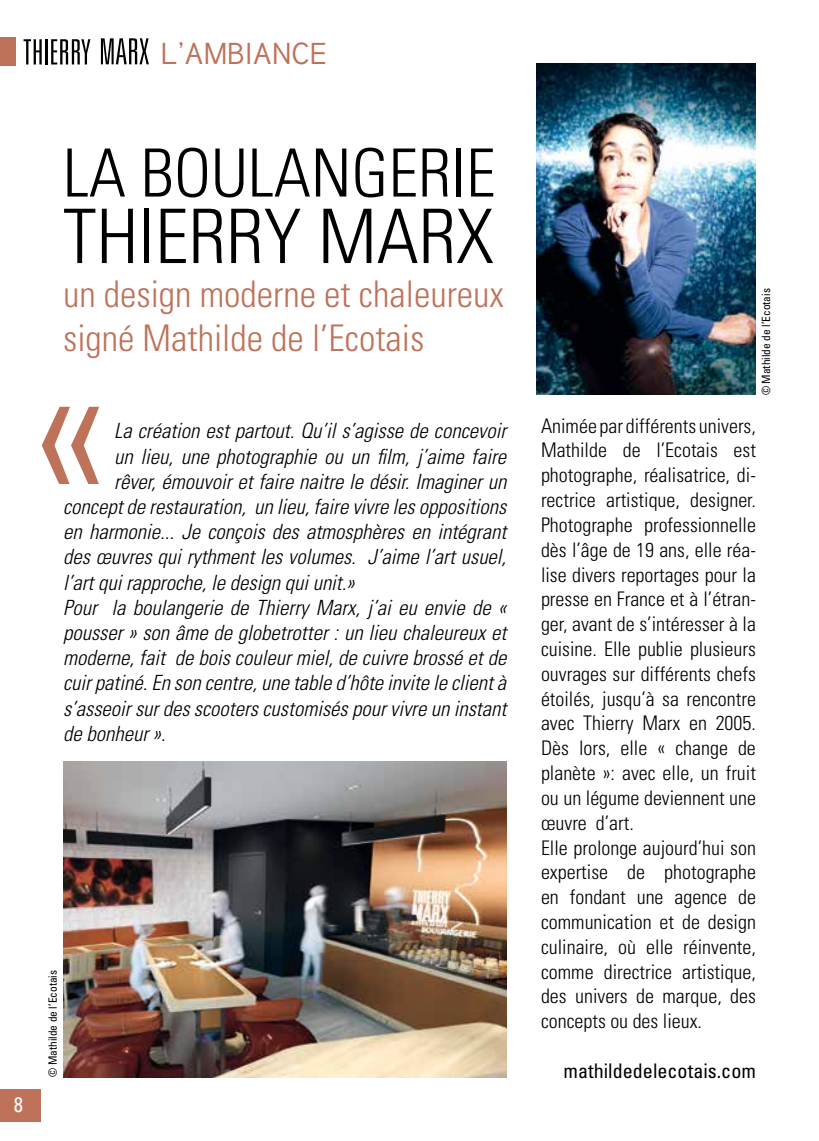
<style>
.page{position:relative;width:819px;height:1141px;background:#fff}
.page>*{position:absolute;margin:0;border:0;box-sizing:border-box;transform-origin:0 0}
.t1{font:300 condensed 75.25px "Univers";color:#000}
.t2{font:300 condensed 66.5px "Univers";color:#000}
.t3{font:300 condensed 36.75px/44.1px "Univers";color:#be725a}
.t4{font:29.75px "Tuffy";letter-spacing:.025em;color:#be725a}
.t5{font:italic 300 condensed 21px "Univers";color:#000}
.t6{font:condensed 21px "Univers";color:#fff}
.t7{font:300 condensed 20.12px/24.8px "Univers";color:#000}
.t8{font:condensed 20.12px "Univers";color:#000}
.t9{font:condensed 11.38px "Univers";color:#000}
.s1{font-style:normal}
</style>
<div class="page">
<img style="left:63px;top:762px;width:443px;height:316px">
<img style="left:536px;top:63px;width:220px;height:332px">
<svg style="left:42px;top:407px;width:57px;height:77px"></svg>
<div style="left:0;top:37px;width:15px;height:28px;background:#be725a"></div>
<svg style="left:24px;top:39px;width:18px;height:25px"></svg>
<hr style="left:45px;top:39px;width:3px;height:25px;background:#000">
<svg style="left:51px;top:39px;width:39px;height:25px"></svg>
<svg style="left:101px;top:38px;width:48px;height:26px"></svg>
<div style="left:0;top:1089px;width:40px;height:33px;background:#be725a"></div>
<h3 class="t4" style="left:161px;top:35px;width:167px">L’AMBIANCE</h3>
<h2 class="t2" style="left:63px;top:133px;width:434px">LA BOULANGERIE</h2>
<h1 class="t1" style="left:63px;top:191px;width:432px">THIERRY MARX</h1>
<h3 class="t3" style="left:63px;top:272px;width:442px">un design moderne et chaleureux signé Mathilde de l’Ecotais</h3>
<p class="t5" style="left:114px;top:418px;width:393px">La création est partout. Qu’il s’agisse de concevoir</p>
<p class="t5" style="left:114px;top:443px;width:393px">un lieu, une photographie ou un film, j’aime faire</p>
<p class="t5" style="left:114px;top:469px;width:393px">rêver, émouvoir et faire naitre le désir. Imaginer un</p>
<p class="t5" style="left:63px;top:494px;width:445px">concept de restauration, un lieu, faire vivre les oppositions</p>
<p class="t5" style="left:63px;top:519px;width:444px">en harmonie... Je conçois des atmosphères en intégrant</p>
<p class="t5" style="left:63px;top:544px;width:445px">des œuvres qui rythment les volumes. J’aime l’art usuel,</p>
<p class="t5" style="left:63px;top:569px;width:293px">l’art qui rapproche, le design qui unit.»</p>
<p class="t5" style="left:63px;top:595px;width:444px">Pour la boulangerie de Thierry Marx, j’ai eu envie de «</p>
<p class="t5" style="left:63px;top:620px;width:444px">pousser » son âme de globetrotter : un lieu chaleureux et</p>
<p class="t5" style="left:63px;top:645px;width:445px">moderne, fait de bois couleur miel, de cuivre brossé et de</p>
<p class="t5" style="left:63px;top:670px;width:445px">cuir patiné. En son centre, une table d’hôte invite le client à</p>
<p class="t5" style="left:63px;top:695px;width:444px">s’asseoir sur des scooters customisés pour vivre un instant</p>
<p class="t5" style="left:63px;top:721px;width:104px">de bonheur »<span class="s1">.</span></p>
<p class="t6" style="left:14px;top:1091px;width:11px">8</p>
<p class="t9" style="left:46px;top:1077px;width:109px;rotate:-90deg">© Mathilde de l’Ecotais</p>
<p class="t9" style="left:758px;top:395px;width:109px;rotate:-90deg">© Mathilde de l’Ecotais</p>
<p class="t7" style="left:541px;top:413px;width:216px">Animée par différents univers,<br>Mathilde de l’Ecotais est photographe, réalisatrice, di&shy;rectrice artistique, designer.<br>Photographe professionnelle dès l’âge de 19 ans, elle réa&shy;lise divers reportages pour la presse en France et à l’étran&shy;ger, avant de s’intéresser à la cuisine. Elle publie plusieurs ouvrages sur différents chefs étoilés, jusqu’à sa rencontre avec Thierry Marx en 2005.<br>Dès lors, elle « change de planète »: avec elle, un fruit ou un légume deviennent une œuvre d’art.<br>Elle prolonge aujourd’hui son expertise de photographe en fondant une agence de communication et de design culinaire, où elle réinvente, comme directrice artistique, des univers de marque, des concepts ou des lieux.</p>
<p class="t8" style="left:563px;top:1058px;width:194px">mathildedelecotais.com</p>
</div>
